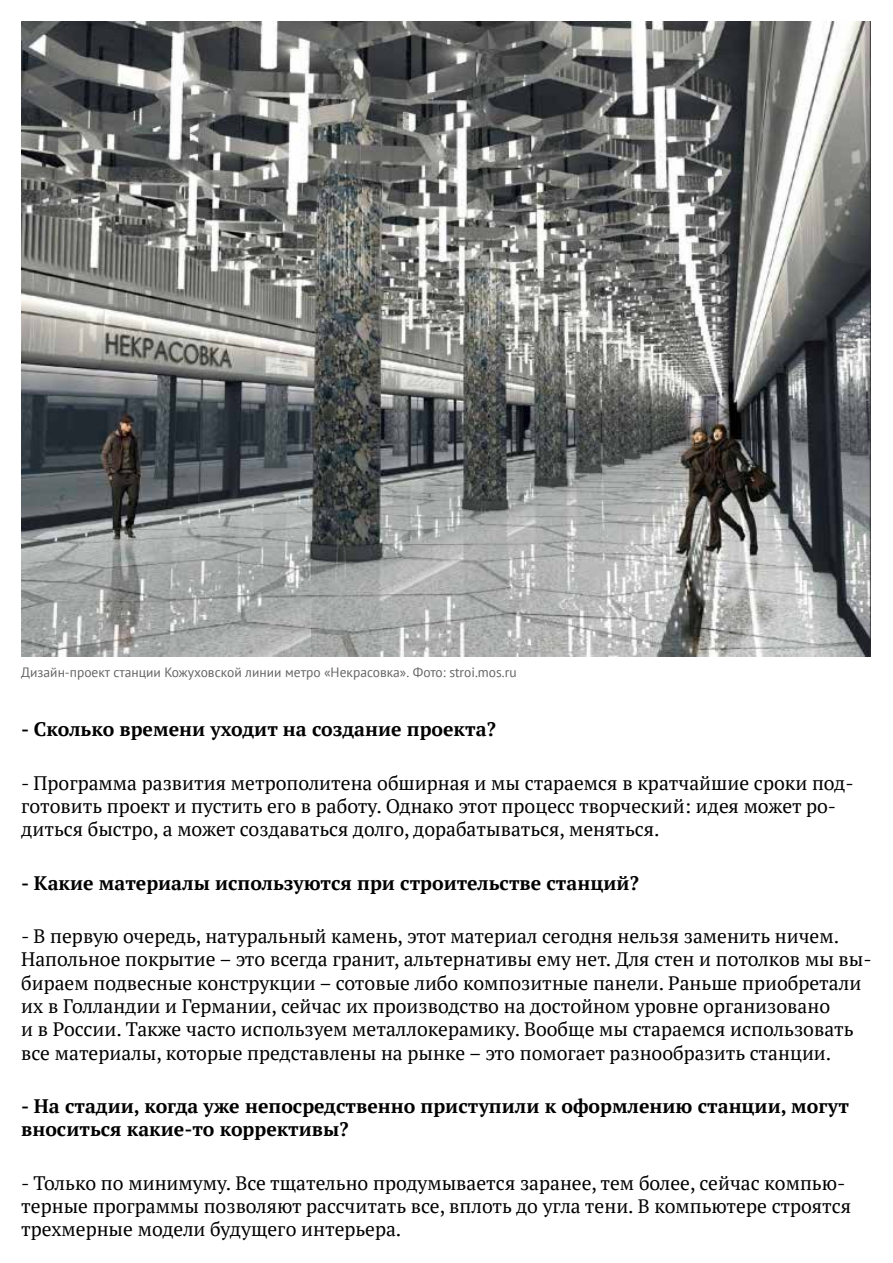
<style>
.page{position:relative;width:893px;height:1263px;background:#fff}
.page>*{position:absolute;margin:0;border:0;box-sizing:border-box;transform-origin:0 0}
.t1{font:19.5px/23.4px "PT Serif";color:#000}
.t2{font:700 19.5px/23.4px "PT Serif";color:#000}
.t3{font:13.5px "PT Sans";color:#636466}
</style>
<div class="page">
<img style="left:21px;top:21px;width:850px;height:636px">
<p class="t3" style="left:21px;top:663px;width:497px">Дизайн-проект станции Кожуховской линии метро «Некрасовка .» Фото: stroi.mos r u.</p>
<p class="t2" style="left:21px;top:717px;width:476px">- Сколько времени уходит на создание проекта?</p>
<p class="t1" style="left:21px;top:771px;width:834px">- Программа развития метрополитена обширная и мы стараемся в кратчайшие сроки под-</p>
<p class="t1" style="left:21px;top:794px;width:816px">готовить проект и пустить его в работу. Однако этот процесс творческий: идея может ро-</p>
<p class="t1" style="left:21px;top:818px;width:640px">диться быстро а, может создаваться долго, дорабатываться, меняться.</p>
<p class="t2" style="left:21px;top:871px;width:619px">- Какие материалы используются при строительстве станций?</p>
<p class="t1" style="left:21px;top:924px;width:819px">В- первую очередь, натуральный камень, этот материал сегодня нельзя заменить ничем.</p>
<p class="t1" style="left:21px;top:971px;width:841px">бираем подвесные конструкции – сотовые либо композитные панели. Раньше приобретали</p>
<p class="t1" style="left:21px;top:947px;width:852px">Напольное покрытие – это всегда гранит, альтернативы ему нет. Для стен и потолков мы вы-</p>
<p class="t1" style="left:21px;top:994px;width:834px">их в Голландии и Германии, сейчас их производство на достойном уровне организовано<br>и в России. Также часто используем металлокерамику. Вообще мы стараемся использовать все материалы, которые представлены на рынке – это помогает разнообразить станции.</p>
<p class="t2" style="left:21px;top:1094px;width:829px">- На стадии, когда уже непосредственно приступили к оформлению станции, могут вноситься какие-то коррективы?</p>
<p class="t1" style="left:21px;top:1171px;width:826px">- Только по минимуму. Все тщательно продумывается заранее, тем более, сейчас компью-</p>
<p class="t1" style="left:21px;top:1217px;width:382px">трехмерные модели будущего интерьера.</p>
<p class="t1" style="left:21px;top:1194px;width:831px">терные программы позволяют рассчитать все, вплоть до угла тени В. компьютере строятся</p>
</div>
